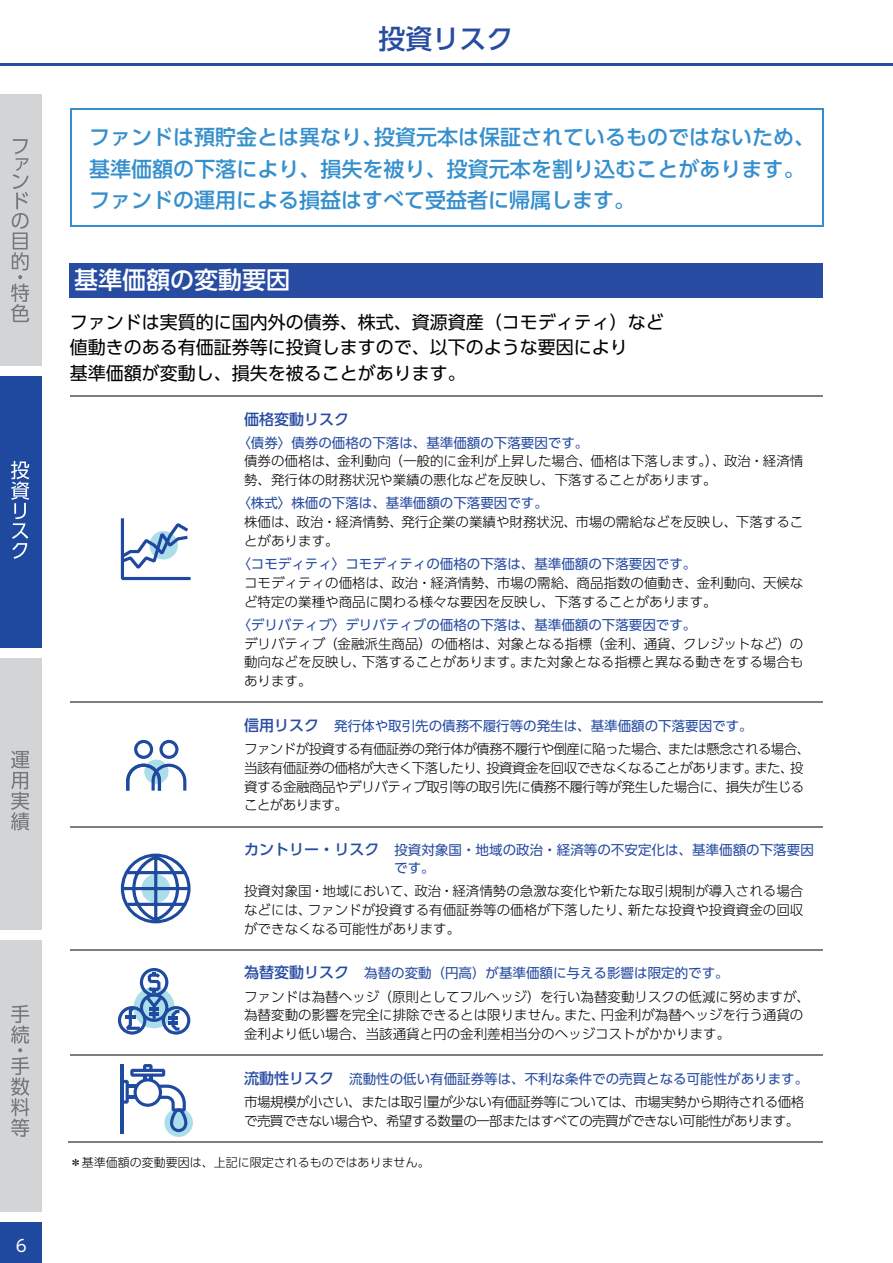
<style>
.page{position:relative;width:893px;height:1263px;background:#fff}
.page>*{position:absolute;margin:0;border:0;box-sizing:border-box;transform-origin:0 0}
.t1{font:500 27px "UD Shin Go Pr 6 N";color:#274ca1}
.t2{font:500 24px "UD Shin Go Pr 6 N";color:#fff}
.t3{font:500 21px/31.5px "UD Shin Go Pr 6 N";color:#358fcd}
.t4{font:18px/25.5px "UD Shin Go Pr 6 N";color:#000}
.t5{font:16.5px "UD Shin Go Pr 6 N";color:#fff}
.t6{font:500 15px "UD Shin Go Pr 6 N";color:#274ca1}
.t7{font:300 13.5px/18.8px "UD Shin Go Pr 6 N";color:#000}
.t8{font:13.5px/18px "UD Shin Go Pr 6 N";color:#274ca1}
.t9{font:300 13.5px/23.1px "UD Shin Go Pr 6 N";letter-spacing:-.045em;color:#000}
.t10{font:300 13.5px/23.1px "UD Shin Go Pr 6 N";letter-spacing:-.035em;color:#000}
.t11{font:300 12px "UD Shin Go Pr 6 N";color:#000}
.s1{font-weight:500;font-size:15px;color:#274ca1}
.s2{font-weight:400;color:#274ca1}
.s3{font-weight:500;font-size:15px}
</style>
<div class="page">
<div style="left:0;top:95px;width:41px;height:271px;background:#d3d4d5"></div>
<div style="left:0;top:377px;width:41px;height:271px;background:#1e499f"></div>
<div style="left:0;top:658px;width:41px;height:272px;background:#d3d4d5"></div>
<div style="left:0;top:940px;width:41px;height:271px;background:#d3d4d5"></div>
<div style="left:0;top:1222px;width:41px;height:41px;background:#1e499f"></div>
<svg style="left:11px;top:139px;width:18px;height:183px"></svg>
<svg style="left:11px;top:461px;width:18px;height:98px"></svg>
<svg style="left:11px;top:751px;width:18px;height:79px"></svg>
<svg style="left:11px;top:1005px;width:18px;height:132px"></svg>
<hr style="left:0;top:64px;width:893px;height:2px;background:#274ca1">
<hr style="left:70px;top:108px;width:753px;height:1px;background:#358fcd">
<hr style="left:70px;top:109px;width:1px;height:117px;background:#358fcd">
<hr style="left:70px;top:225px;width:753px;height:1px;background:#358fcd">
<hr style="left:823px;top:109px;width:1px;height:117px;background:#358fcd">
<div style="left:70px;top:264px;width:753px;height:34px;background:#274ca1"></div>
<hr style="left:70px;top:395px;width:175px;height:2px;background:#7c7e82">
<hr style="left:245px;top:395px;width:577px;height:2px;background:#7c7e82">
<hr style="left:70px;top:702px;width:175px;height:1px;background:#7c7e82">
<hr style="left:245px;top:702px;width:577px;height:1px;background:#7c7e82">
<hr style="left:70px;top:826px;width:175px;height:1px;background:#7c7e82">
<hr style="left:245px;top:826px;width:577px;height:1px;background:#7c7e82">
<hr style="left:70px;top:949px;width:175px;height:1px;background:#7c7e82">
<hr style="left:245px;top:949px;width:577px;height:1px;background:#7c7e82">
<hr style="left:70px;top:1055px;width:175px;height:1px;background:#7c7e82">
<hr style="left:245px;top:1055px;width:577px;height:1px;background:#7c7e82">
<hr style="left:69px;top:1141px;width:175px;height:1px;background:#7c7e82">
<hr style="left:244px;top:1141px;width:578px;height:1px;background:#7c7e82">
<svg style="left:121px;top:518px;width:70px;height:62px"></svg>
<svg style="left:126px;top:740px;width:60px;height:50px"></svg>
<svg style="left:121px;top:853px;width:70px;height:70px"></svg>
<svg style="left:118px;top:968px;width:72px;height:66px"></svg>
<div style="left:164px;top:1108px;width:29px;height:29px;background:#acdee9;border-radius:50%"></div>
<hr style="left:121px;top:1064px;width:3px;height:70px;background:#1e4aa0">
<svg style="left:124px;top:1064px;width:63px;height:68px"></svg>
<p class="t5" style="left:13px;top:1232px;width:18px">６</p>
<h1 class="t1" style="left:379px;top:16px;width:136px">投資リスク</h1>
<h3 class="t3" style="left:89px;top:121px;width:728px">ファンドは預貯金とは異なり、投資元本は保証されているものではないため、基準価額の下落により、損失を被り、投資元本を割り込むことがあります。ファンドの運用による損益はすべて受益者に帰属します。</h3>
<h2 class="t2" style="left:74px;top:260px;width:218px">基準価額の変動要因</h2>
<h3 class="t4" style="left:70px;top:309px;width:596px">ファンドは実質的に国内外の債券、株式、資源資産（コモディティ）など値動きのある有価証券等に投資しますので、以下のような要因により<br>基準価額が変動し、損失を被ることがあります。</h3>
<p class="t6" style="left:244px;top:407px;width:107px">価格変動リスク</p>
<p class="t8" style="left:237px;top:433px;width:353px">〈債券〉債券の価格の下落は、基準価額の下落要因です。</p>
<p class="t7" style="left:244px;top:451px;width:561px">債券の価格は、金利動向（一般的に金利が上昇した場合、価格は下落します。）、政治・経済情勢、発行体の財務状況や業績の悪化などを反映し、下落することがあります。</p>
<p class="t8" style="left:237px;top:494px;width:312px">〈株式〉株価の下落は、基準価額の下落要因です。</p>
<p class="t7" style="left:244px;top:512px;width:561px">株価は、政治・経済情勢、発行企業の業績や財務状況、市場の需給などを反映し、下落することがあります。</p>
<p class="t8" style="left:237px;top:555px;width:461px">〈コモディティ〉コモディティの価格の下落は、基準価額の下落要因です。</p>
<p class="t7" style="left:244px;top:573px;width:561px">コモディティの価格は、政治・経済情勢、市場の需給、商品指数の値動き、金利動向、天候など特定の業種や商品に関わる様々な要因を反映し、下落することがあります。</p>
<p class="t8" style="left:237px;top:615px;width:461px">〈デリバティブ〉デリバティブの価格の下落は、基準価額の下落要因です。</p>
<p class="t7" style="left:244px;top:634px;width:561px;text-align:justify">デリバティブ（金融派生商品）の価格は、対象となる指標（金利、通貨、クレジットなど）の動向などを反映し、下落することがあります。また対象となる指標と異なる動きをする場合もあります。</p>
<p class="t9" style="left:244px;top:714px;width:568px"><span class="s1">信用リスク</span> <span class="s2">発行体や取引先の債務不履行等の発生は、基準価額の下落要因です。<br></span>ファンドが投資する有価証券の発行体が債務不履行や倒産に陥った場合、または懸念される場合、</p>
<p class="t7" style="left:244px;top:758px;width:562px;text-align:justify">当該有価証券の価格が大きく下落したり、投資資金を回収できなくなることがあります。また、投資する金融商品やデリバティブ取引等の取引先に債務不履行等が発生した場合に、損失が生じることがあります。</p>
<p class="t8" style="left:394px;top:840px;width:421px;text-indent:-150px"><span class="s3">カントリー・リスク</span> 投資対象国・地域の政治・経済等の不安定化は、基準価額の下落要因です。</p>
<p class="t7" style="left:244px;top:881px;width:561px;text-align:justify">投資対象国・地域において、政治・経済情勢の急激な変化や新たな取引規制が導入される場合などには、ファンドが投資する有価証券等の価格が下落したり、新たな投資や投資資金の回収ができなくなる可能性があります。</p>
<p class="t7" style="left:244px;top:961px;width:567px;line-height:23.1px"><span class="s1">為替変動リスク</span> <span class="s2">為替の変動（円高）が基準価額に与える影響は限定的です。<br></span>ファンドは為替ヘッジ（原則としてフルヘッジ）を行い為替変動リスクの低減に努めますが、</p>
<p class="t7" style="left:244px;top:1005px;width:561px">為替変動の影響を完全に排除できるとは限りません。また、円金利が為替ヘッジを行う通貨の金利より低い場合、当該通貨と円の金利差相当分のヘッジコストがかかります。</p>
<p class="t10" style="left:244px;top:1067px;width:566px"><span class="s1">流動性リスク</span> <span class="s2">流動性の低い有価証券等は、不利な条件での売買となる可能性があります。</span>市場規模が小さい、または取引量が少ない有価証券等については、市場実勢から期待される価格</p>
<p class="t9" style="left:244px;top:1108px;width:556px">で売買できない場合や、希望する数量の一部またはすべての売買ができない可能性があります。</p>
<p class="t11" style="left:70px;top:1152px;width:361px">＊基準価額の変動要因は、上記に限定されるものではありません。</p>
</div>
